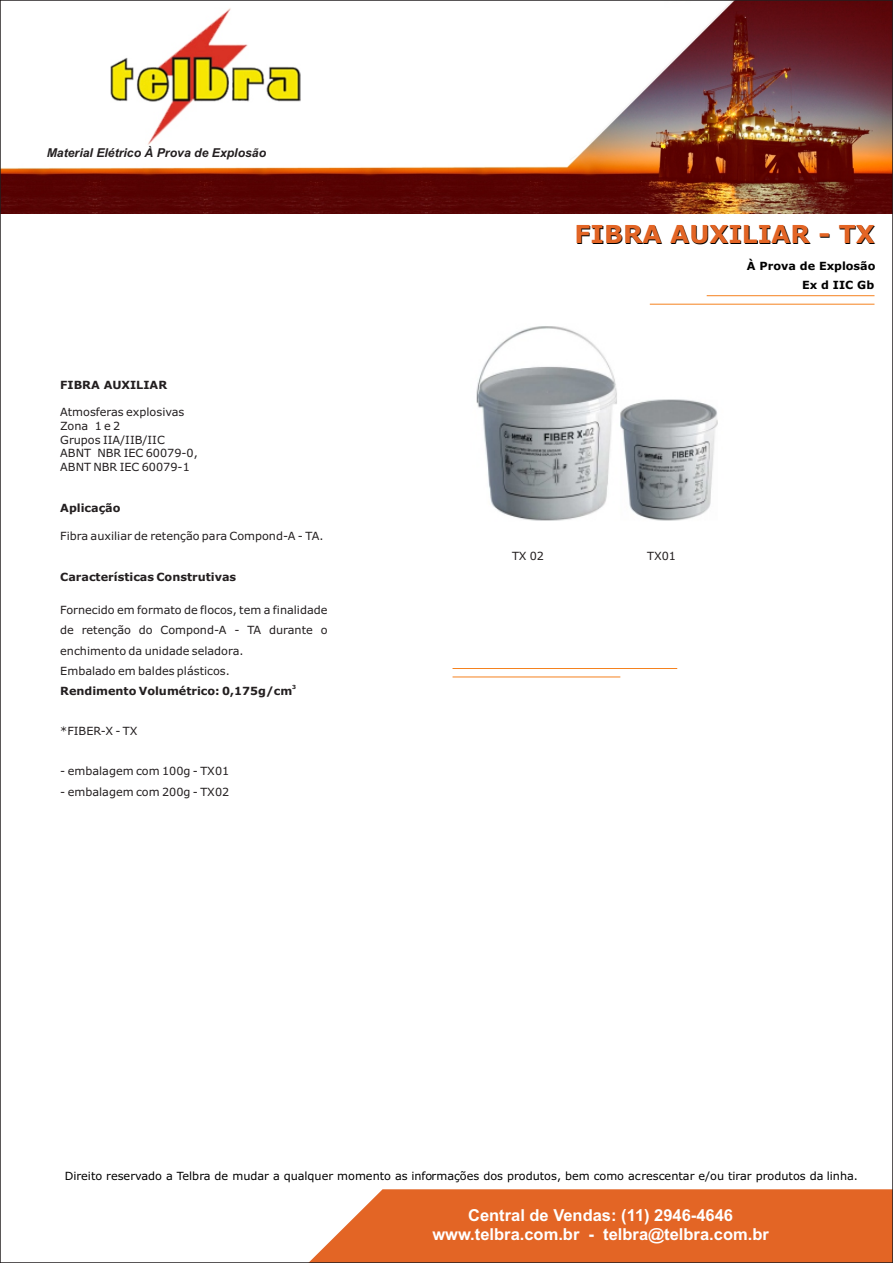
<style>
.page{position:relative;width:893px;height:1263px;background:#fff}
.page>*{position:absolute;margin:0;border:0;box-sizing:border-box;transform-origin:0 0}
.t1{font:700 24.75px "Verdana";color:#000}
.t2{font:700 16.5px/18.5px "Arial";color:#fff;text-align:center}
.t3{font:italic 700 12.3px "Arial";color:#231f20}
.t4{font:11.25px/13.6px "Verdana";color:#231f20}
.t5{font:11.25px "Verdana";color:#000}
.t6{font:700 11.25px "Verdana";color:#231f20}
.t7{font:700 11.25px "Verdana";color:#000}
.t8{font:700 5.7px "Verdana";color:#231f20}
</style>
<div class="page">
<img style="left:2px;top:2px;width:889px;height:212px">
<svg style="left:310px;top:1189px;width:581px;height:72px;background:#e57034"></svg>
<hr style="left:650px;top:304px;width:224px;height:1px;background:#f5821f">
<hr style="left:707px;top:295px;width:167px;height:1px;background:#f5821f">
<hr style="left:453px;top:668px;width:224px;height:1px;background:#f5821f">
<hr style="left:453px;top:676px;width:167px;height:1px;background:#f5821f">
<img style="left:476px;top:326px;width:242px;height:195px">
<p class="t3" style="left:47px;top:148px;width:221px">Material Elétrico À Prova de Explosão</p>
<p class="t6" style="left:60px;top:380px;width:108px">FIBRA AUXILIAR</p>
<p class="t4" style="left:60px;top:406px;width:139px">Atmosferas explosivas<br>Zona 1 e 2<br>Grupos IIA/IIB/IIC<br>ABNT NBR IEC 60079-0,<br>ABNT NBR IEC 60079-1</p>
<p class="t6" style="left:60px;top:503px;width:62px">Aplicação</p>
<p class="t4" style="left:60px;top:529px;width:265px">Fibra auxiliar de retenção para Compond-A - TA.</p>
<p class="t6" style="left:60px;top:572px;width:177px">Características Construtivas</p>
<p class="t4" style="left:60px;top:601px;width:269px;line-height:20.1px">Fornecido em formato de flocos, tem a finalidade de retenção do Compond-A - TA durante o enchimento da unidade seladora.<br>Embalado em baldes plásticos.</p>
<p class="t8" style="left:292px;top:685px;width:5px">3</p>
<p class="t6" style="left:60px;top:686px;width:234px">Rendimento Volumétrico: 0,175g/cm</p>
<p class="t4" style="left:60px;top:725px;width:79px">*FIBER-X - TX</p>
<p class="t4" style="left:60px;top:765px;width:171px">- embalagem com 100g - TX01</p>
<p class="t4" style="left:60px;top:786px;width:171px">- embalagem com 200g - TX02</p>
<h1 class="t1" style="left:575px;top:225px;width:302px">FIBRA AUXILIAR - TX</h1>
<p class="t7" style="left:747px;top:261px;width:130px">À Prova de Explosão</p>
<p class="t4" style="left:512px;top:550px;width:34px">TX 02</p>
<p class="t4" style="left:647px;top:550px;width:30px">TX01</p>
<p class="t7" style="left:802px;top:280px;width:74px">Ex d IIC Gb</p>
<p class="t5" style="left:65px;top:1171px;width:795px">Direito reservado a Telbra de mudar a qualquer momento as informações dos produtos, bem como acrescentar e/ou tirar produtos da linha.</p>
<h2 class="t2" style="left:432px;top:1208px;width:338px">Central de Vendas: (11) 2946-4646 www.telbra.com.br - telbra@telbra.com.br</h2>
</div>
